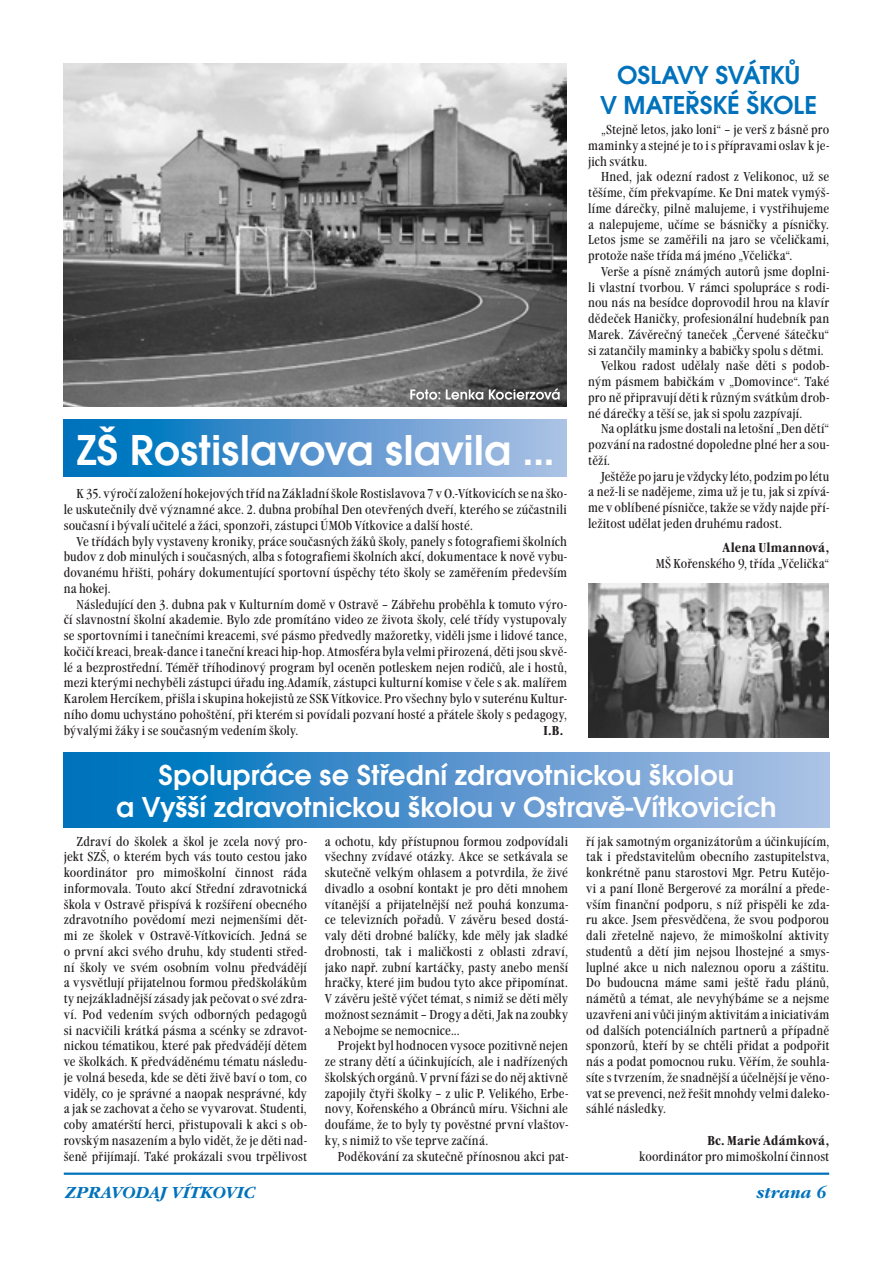
<style>
.page{position:relative;width:893px;height:1263px;background:#fff}
.page>*{position:absolute;margin:0;border:0;box-sizing:border-box;transform-origin:0 0}
.t1{font:600 45px "Avant Gar Got Itc TCE";color:#fff}
.t2{font:600 30px/31.5px "Avant Gar Got Itc TCE";color:#fff;text-align:center}
.t3{font:600 27px/30px "Avant Gar Got Itc TCE";color:#0072bc;text-align:center}
.t4{font:italic 700 16.5px "Garamond Itc TCE";color:#0072bc}
.t5{font:condensed 13.5px/15.8px "Garamond Itc TCE";letter-spacing:.01em;color:#231f20;text-align:justify}
.t6{font:700 condensed 13.5px "Garamond Itc TCE";letter-spacing:.01em;color:#231f20}
</style>
<div class="page">
<hr style="left:64px;top:1172px;width:765px;height:3px;background:#0072bc">
<svg style="left:64px;top:752px;width:765px;height:75px;background:#5095ce"></svg>
<img style="left:64px;top:64px;width:502px;height:342px">
<svg style="left:64px;top:419px;width:503px;height:57px;background:#5095ce"></svg>
<img style="left:588px;top:583px;width:241px;height:155px">
<svg style="left:410px;top:388px;width:150px;height:12px"></svg>
<h1 class="t1" style="left:76px;top:423px;width:479px">ZŠ Rostislavova slavila ...</h1>
<p class="t5" style="left:64px;top:486px;width:505px;text-indent:13px">K 35. výročí založení hokejových tříd na Základní škole Rostislavova 7 v O.-Vítkovicích se na ško&shy;le uskutečnily dvě významné akce. 2. dubna probíhal Den otevřených dveří, kterého se zúčastnili současní i bývalí učitelé a žáci, sponzoři, zástupci ÚMOb Vítkovice a další hosté.</p>
<p class="t5" style="left:64px;top:533px;width:505px;text-indent:13px">Ve třídách byly vystaveny kroniky, práce současných žáků školy, panely s fotografiemi školních budov z dob minulých i současných, alba s fotografiemi školních akcí, dokumentace k nově vybu&shy;dovanému hřišti, poháry dokumentující sportovní úspěchy této školy se zaměřením především na hokej.</p>
<p class="t5" style="left:64px;top:596px;width:505px;text-indent:13px">Následující den 3. dubna pak v Kulturním domě v Ostravě – Zábřehu proběhla k tomuto výro&shy;čí slavnostní školní akademie. Bylo zde promítáno video ze života školy, celé třídy vystupovaly se sportovními i tanečními kreacemi, své pásmo předvedly mažoretky, viděli jsme i lidové tance, kočičí kreaci, break-dance i taneční kreaci hip-hop. Atmosféra byla velmi přirozená, děti jsou skvě&shy;lé a bezprostřední. Téměř tříhodinový program byl oceněn potleskem nejen rodičů, ale i hostů, mezi kterými nechyběli zástupci úřadu ing.Adamík, zástupci kulturní komise v čele s ak. malířem Karolem Hercíkem, přišla i skupina hokejistů ze SSK Vítkovice. Pro všechny bylo v suterénu Kultur&shy;ního domu uchystáno pohoštění, při kterém si povídali pozvaní hosté a přátele školy s pedagogy, bývalými žáky i se současným vedením školy.</p>
<p class="t6" style="left:544px;top:722px;width:21px">I.B.</p>
<h3 class="t3" style="left:600px;top:60px;width:218px">OSLAVY SVÁTKŮ<br>V MATEŘSKÉ ŠKOLE</h3>
<p class="t5" style="left:588px;top:122px;width:242px;text-indent:13px">„Stejně letos, jako loni“ – je verš z básně pro maminky a stejné je to i s přípravami oslav k je&shy;jich svátku.</p>
<p class="t5" style="left:588px;top:169px;width:242px;text-indent:13px">Hned, jak odezní radost z Velikonoc, už se těšíme, čím překvapíme. Ke Dni matek vymýš&shy;líme dárečky, pilně malujeme, i vystřihujeme a nalepujeme, učíme se básničky a písničky.<br>Letos jsme se zaměřili na jaro se včeličkami, protože naše třída má jméno „Včelička“.</p>
<p class="t5" style="left:601px;top:264px;width:230px">Verše a písně známých autorů jsme doplni-</p>
<p class="t5" style="left:588px;top:279px;width:242px">li vlastní tvorbou. V rámci spolupráce s rodi-</p>
<p class="t5" style="left:588px;top:295px;width:242px">nou nás na besídce doprovodil hrou na klavír</p>
<p class="t5" style="left:588px;top:311px;width:242px">dědeček Haničky, profesionální hudebník pan</p>
<p class="t5" style="left:588px;top:327px;width:242px">Marek. Závěrečný taneček „Červené šátečku“</p>
<p class="t5" style="left:588px;top:342px;width:237px">si zatančily maminky a babičky spolu s dětmi.</p>
<p class="t5" style="left:601px;top:358px;width:230px">Velkou radost udělaly naše děti s podob-</p>
<p class="t5" style="left:588px;top:374px;width:242px">ným pásmem babičkám v „Domovince“. Také</p>
<p class="t5" style="left:588px;top:390px;width:242px">pro ně připravují děti k různým svátkům drob-</p>
<p class="t5" style="left:588px;top:405px;width:215px">né dárečky a těší se, jak si spolu zazpívají.</p>
<p class="t5" style="left:601px;top:421px;width:230px">Na oplátku jsme dostali na letošní „Den dětí“</p>
<p class="t5" style="left:588px;top:437px;width:242px">pozvání na radostné dopoledne plné her a sou-</p>
<p class="t5" style="left:588px;top:453px;width:23px">těží.</p>
<p class="t5" style="left:601px;top:468px;width:230px">Ještěže po jaru je vždycky léto, podzim po létu</p>
<p class="t5" style="left:588px;top:484px;width:242px">a než-li se nadějeme, zima už je tu, jak si zpívá-</p>
<p class="t5" style="left:588px;top:500px;width:242px">me v oblíbené písničce, takže se vždy najde pří-</p>
<p class="t5" style="left:588px;top:516px;width:195px">ležitost udělat jeden druhému radost.</p>
<p class="t6" style="left:723px;top:540px;width:108px">Alena Ulmannová,</p>
<p class="t5" style="left:656px;top:556px;width:175px">MŠ Kořenského 9, třída „Včelička“</p>
<h2 class="t2" style="left:116px;top:759px;width:662px">Spolupráce se Střední zdravotnickou školou<br>a Vyšší zdravotnickou školou v Ostravě-Vítkovicích</h2>
<p class="t5" style="left:64px;top:833px;width:245px;text-indent:13px">Zdraví do školek a škol je zcela nový pro&shy;jekt SZŠ, o kterém bych vás touto cestou jako koordinátor pro mimoškolní činnost ráda informovala. Touto akcí Střední zdravotnická škola v Ostravě přispívá k rozšíření obecného zdravotního povědomí mezi nejmenšími dět&shy;mi ze školek v Ostravě-Vítkovicích. Jedná se o první akci svého druhu, kdy studenti střed&shy;ní školy ve svém osobním volnu předvádějí a vysvětlují přijatelnou formou předškolákům ty nejzákladnější zásady jak pečovat o své zdra&shy;ví. Pod vedením svých odborných pedagogů si nacvičili krátká pásma a scénky se zdravot&shy;nickou tématikou, které pak předvádějí dětem ve školkách. K předváděnému tématu následu&shy;je volná beseda, kde se děti živě baví o tom, co viděly, co je správné a naopak nesprávné, kdy a jak se zachovat a čeho se vyvarovat. Studenti, coby amatérští herci, přistupovali k akci s ob&shy;rovským nasazením a bylo vidět, že je děti nad&shy;šeně přijímají. Také prokázali svou trpělivost</p>
<p class="t5" style="left:325px;top:833px;width:245px">a ochotu, kdy přístupnou formou zodpovídali všechny zvídavé otázky. Akce se setkávala se skutečně velkým ohlasem a potvrdila, že živé divadlo a osobní kontakt je pro děti mnohem vítanější a přijatelnější než pouhá konzuma&shy;ce televizních pořadů. V závěru besed dostá&shy;valy děti drobné balíčky, kde měly jak sladké drobnosti, tak i maličkosti z oblasti zdraví, jako např. zubní kartáčky, pasty anebo menší hračky, které jim budou tyto akce připomínat.<br>V závěru ještě výčet témat, s nimiž se děti měly možnost seznámit – Drogy a děti, Jak na zoubky a Nebojme se nemocnice...</p>
<p class="t5" style="left:586px;top:833px;width:245px">ří jak samotným organizátorům a účinkujícím, tak i představitelům obecního zastupitelstva, konkrétně panu starostovi Mgr. Petru Kutějo&shy;vi a paní Iloně Bergerové za morální a přede&shy;vším finanční podporu, s níž přispěli ke zda&shy;ru akce. Jsem přesvědčena, že svou podporou dali zřetelně najevo, že mimoškolní aktivity studentů a dětí jim nejsou lhostejné a smys&shy;luplné akce u nich naleznou oporu a záštitu.<br>Do budoucna máme sami ještě řadu plánů, námětů a témat, ale nevyhýbáme se a nejsme uzavřeni ani vůči jiným aktivitám a iniciativám od dalších potenciálních partnerů a případně sponzorů, kteří by se chtěli přidat a podpořit nás a podat pomocnou ruku. Věřím, že souhla&shy;síte s tvrzením, že snadnější a účelnější je věno&shy;vat se prevenci, než řešit mnohdy velmi daleko&shy;sáhlé následky.</p>
<p class="t6" style="left:707px;top:1133px;width:123px">Bc. Marie Adámková,</p>
<p class="t5" style="left:639px;top:1148px;width:191px">koordinátor pro mimoškolní činnost</p>
<p class="t5" style="left:325px;top:1038px;width:245px;text-indent:13px">Projekt byl hodnocen vysoce pozitivně nejen ze strany dětí a účinkujících, ale i nadřízených školských orgánů. V první fázi se do něj aktivně zapojily čtyři školky – z ulic P. Velikého, Erbe&shy;novy, Kořenského a Obránců míru. Všichni ale doufáme, že to byly ty pověstné první vlaštov&shy;ky, s nimiž to vše teprve začíná.</p>
<p class="t5" style="left:338px;top:1148px;width:232px">Poděkování za skutečně přínosnou akci pat-</p>
<p class="t4" style="left:65px;top:1182px;width:191px">ZPRAVODAJ VÍTKOVIC</p>
<p class="t4" style="left:756px;top:1182px;width:72px">strana 6</p>
</div>
